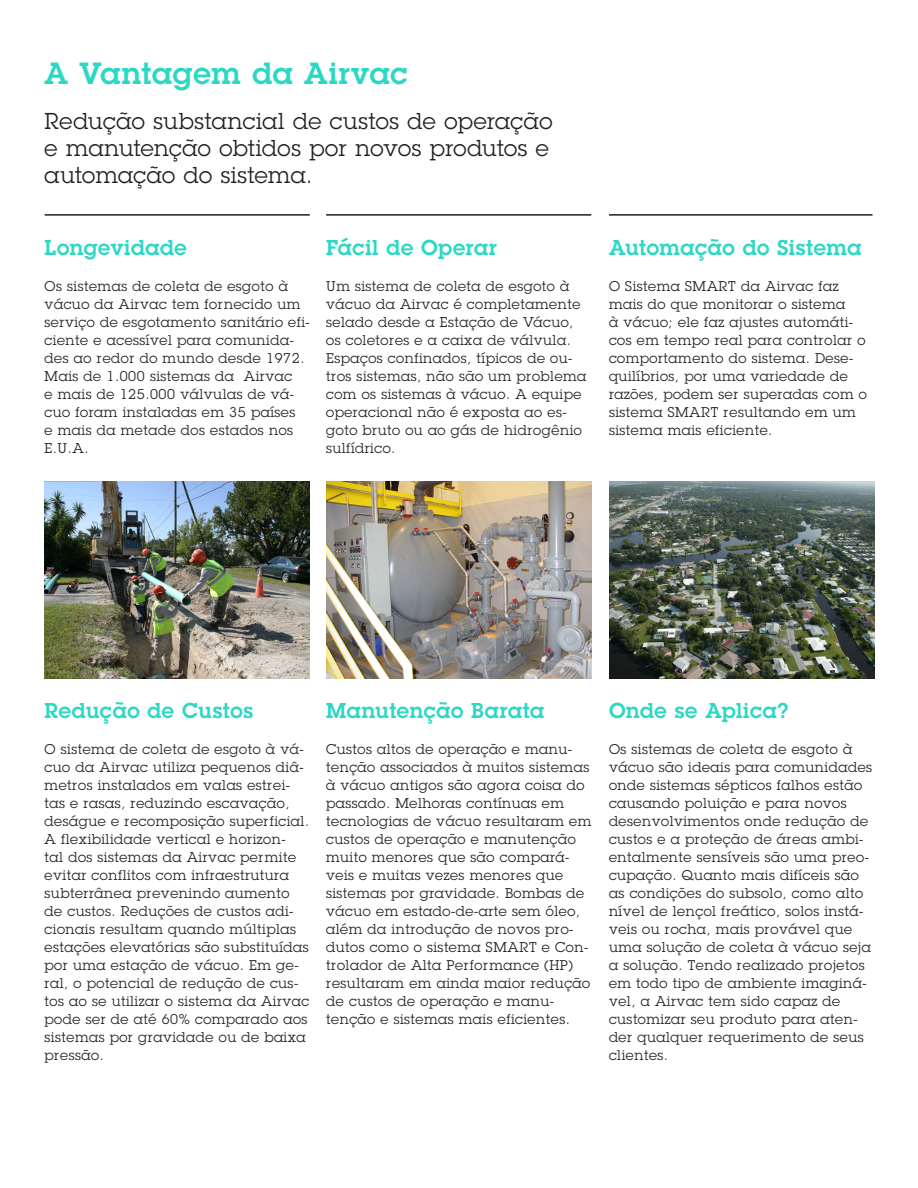
<style>
.page{position:relative;width:918px;height:1188px;background:#fff}
.page>*{position:absolute;margin:0;border:0;box-sizing:border-box;transform-origin:0 0}
.Headline{font:600 30px "Lubalin Graph Std";letter-spacing:.025em;color:#2bd8c4}
.Subline{font:22.5px/27px "Lubalin Graph Std";letter-spacing:.02em;color:#231f20}
.In-text_title{font:600 21px "Lubalin Graph Std";letter-spacing:.03em;color:#2bd8c4}
.Body_Text{font:13.8px/18px "Lubalin Graph Std";letter-spacing:.04em;color:#231f20}
</style>
<div class="page">
<hr style="left:45px;top:214px;width:265px;height:2px;background:#231f20">
<hr style="left:326px;top:214px;width:265px;height:2px;background:#231f20">
<hr style="left:609px;top:214px;width:264px;height:2px;background:#231f20">
<img style="left:45px;top:481px;width:265px;height:198px">
<img style="left:326px;top:481px;width:265px;height:198px">
<img style="left:609px;top:481px;width:265px;height:198px">
<p class="Headline" style="left:45px;top:53px;width:365px">A Vantagem da Airvac</p>
<p class="Subline" style="left:45px;top:107px;width:509px">Redução substancial de custos de operação e manutenção obtidos por novos produtos e automação do sistema.</p>
<p class="In-text_title" style="left:45px;top:233px;width:143px">Longevidade</p>
<p class="Body_Text" style="left:45px;top:277px;width:267px">Os sistemas de coleta de esgoto à vácuo da Airvac tem fornecido um serviço de esgotamento sanitário efi&shy;ciente e acessível para comunida&shy;des ao redor do mundo desde 1972.<br>Mais de 1.000 sistemas da Airvac<br>e mais de 125.000 válvulas de vá&shy;cuo foram instaladas em 35 países<br>e mais da metade dos estados nos<br>E.U.A.</p>
<p class="In-text_title" style="left:326px;top:233px;width:172px">Fácil de Operar</p>
<p class="In-text_title" style="left:609px;top:233px;width:254px">Automação do Sistema</p>
<p class="Body_Text" style="left:326px;top:277px;width:262px">Um sistema de coleta de esgoto à vácuo da Airvac é completamente selado desde a Estação de Vácuo, os coletores e a caixa de válvula.<br>Espaços confinados, típicos de ou&shy;tros sistemas, não são um problema com os sistemas à vácuo. A equipe operacional não é exposta ao es&shy;goto bruto ou ao gás de hidrogênio sulfídrico.</p>
<p class="Body_Text" style="left:609px;top:277px;width:259px">O Sistema SMART da Airvac faz mais do que monitorar o sistema<br>à vácuo; ele faz ajustes automáti&shy;cos em tempo real para controlar o comportamento do sistema. Dese&shy;quilíbrios, por uma variedade de razões, podem ser superadas com o sistema SMART resultando em um sistema mais eficiente.</p>
<p class="In-text_title" style="left:45px;top:697px;width:210px">Redução de Custos</p>
<p class="Body_Text" style="left:45px;top:740px;width:266px">O sistema de coleta de esgoto à vá&shy;cuo da Airvac utiliza pequenos diâ&shy;metros instalados em valas estrei&shy;tas e rasas, reduzindo escavação, deságue e recomposição superficial.<br>A flexibilidade vertical e horizon-<br>tal dos sistemas da Airvac permite evitar conflitos com infraestrutura subterrânea prevenindo aumento de custos. Reduções de custos adi&shy;cionais resultam quando múltiplas estações elevatórias são substituídas por uma estação de vácuo. Em ge&shy;ral, o potencial de redução de cus&shy;tos ao se utilizar o sistema da Airvac pode ser de até 60% comparado aos sistemas por gravidade ou de baixa pressão.</p>
<p class="In-text_title" style="left:326px;top:697px;width:219px">Manutenção Barata</p>
<p class="In-text_title" style="left:609px;top:697px;width:181px">Onde se Aplica?</p>
<p class="Body_Text" style="left:326px;top:740px;width:267px">Custos altos de operação e manu&shy;tenção associados à muitos sistemas à vácuo antigos são agora coisa do passado. Melhoras contínuas em tecnologias de vácuo resultaram em custos de operação e manutenção muito menores que são compará&shy;veis e muitas vezes menores que sistemas por gravidade. Bombas de vácuo em estado-de-arte sem óleo, além da introdução de novos pro&shy;dutos como o sistema SMART e Con&shy;trolador de Alta Performance (HP) resultaram em ainda maior redução de custos de operação e manu&shy;tenção e sistemas mais eficientes.</p>
<p class="Body_Text" style="left:609px;top:740px;width:265px">Os sistemas de coleta de esgoto à vácuo são ideais para comunidades onde sistemas sépticos falhos estão causando poluição e para novos desenvolvimentos onde redução de custos e a proteção de áreas ambi&shy;entalmente sensíveis são uma preo&shy;cupação. Quanto mais difíceis são as condições do subsolo, como alto nível de lençol freático, solos instá&shy;veis ou rocha, mais provável que uma solução de coleta à vácuo seja a solução. Tendo realizado projetos em todo tipo de ambiente imaginá&shy;vel, a Airvac tem sido capaz de customizar seu produto para aten&shy;der qualquer requerimento de seus clientes.</p>
</div>
